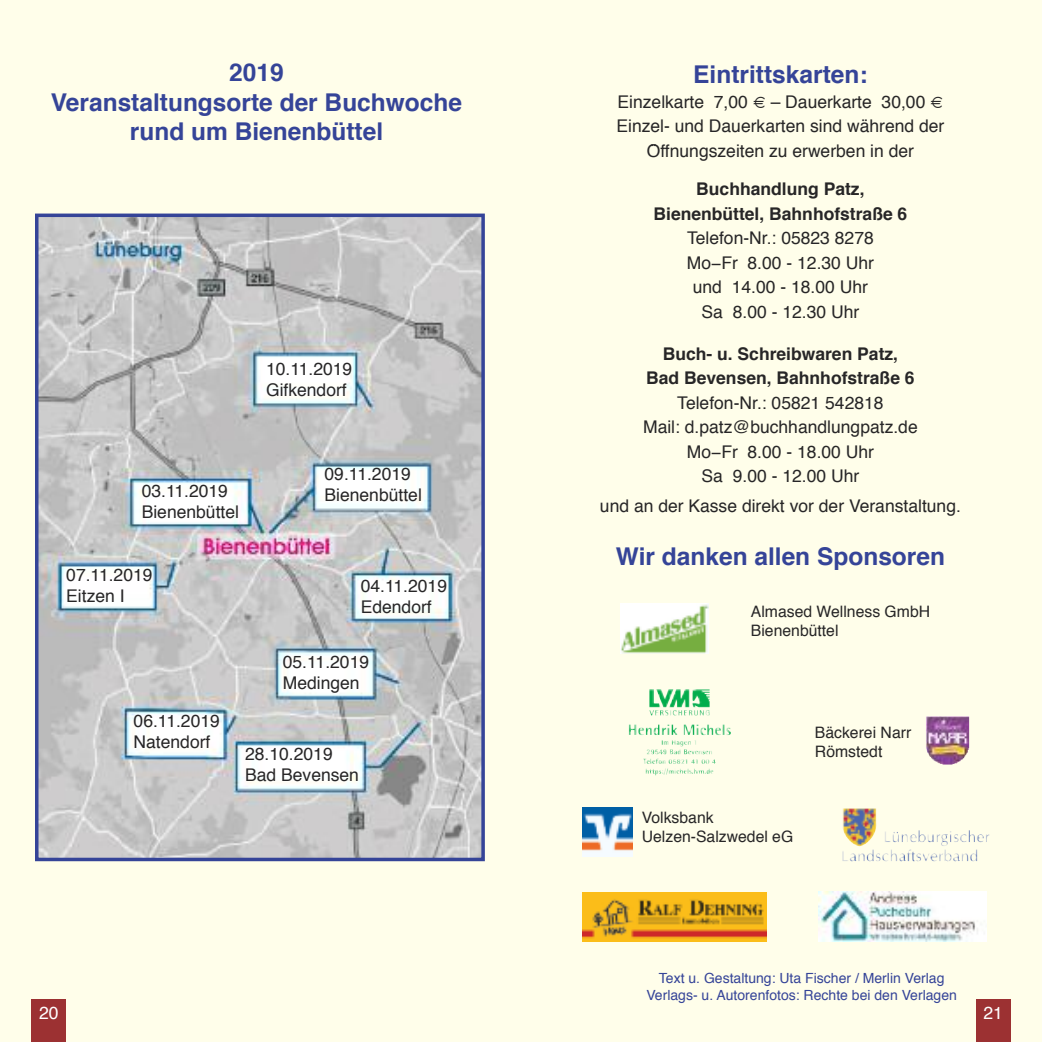
<style>
.page{position:relative;width:1042px;height:1042px;background:#fffeea}
.page>*{position:absolute;margin:0;border:0;box-sizing:border-box;transform-origin:0 0}
.t1{font:700 24.5px/29.4px "Helvetica";color:#354498;text-align:center}
.t2{font:17.5px/24.5px "Helvetica";color:#272627}
.t3{font:700 17.5px/24.5px "Helvetica";color:#272627;text-align:center}
.t4{font:17.5px "Helvetica";color:#fff}
.t5{font:15.75px/18.9px "Helvetica";color:#272627}
.t6{font:14px/16.8px "Helvetica";color:#354498;text-align:center}
</style>
<div class="page">
<div style="left:976px;top:1000px;width:34px;height:42px;background:#9c3132"></div>
<div style="left:32px;top:1000px;width:34px;height:42px;background:#9c3132"></div>
<img style="left:40px;top:219px;width:440px;height:637px">
<div style="left:35px;top:214px;width:450px;height:647px;border:4px solid #354498"></div>
<img style="left:583px;top:807px;width:49px;height:50px">
<img style="left:926px;top:716px;width:43px;height:48px">
<img style="left:819px;top:891px;width:168px;height:50px">
<img style="left:583px;top:892px;width:183px;height:50px">
<img style="left:620px;top:603px;width:88px;height:50px">
<img style="left:842px;top:808px;width:133px;height:53px">
<img style="left:656px;top:689px;width:33px;height:84px">
<h1 class="t1" style="left:51px;top:60px;width:413px">2019<br>Veranstaltungsorte der Buchwoche rund um Bienenbüttel</h1>
<p class="t2" style="left:142px;top:481px;width:99px;line-height:21px">03.11.2019<br>Bienenbüttel</p>
<p class="t2" style="left:66px;top:566px;width:88px;line-height:21px">07.11.2019<br>Eitzen I</p>
<p class="t2" style="left:266px;top:359px;width:88px;line-height:21px">10.11.2019<br>Gifkendorf</p>
<p class="t2" style="left:324px;top:465px;width:99px;line-height:21px">09.11.2019<br>Bienenbüttel</p>
<p class="t2" style="left:361px;top:577px;width:88px;line-height:21px">04.11.2019<br>Edendorf</p>
<p class="t2" style="left:283px;top:653px;width:88px;line-height:21px">05.11.2019<br>Medingen</p>
<p class="t2" style="left:134px;top:711px;width:88px;line-height:21px">06.11.2019<br>Natendorf</p>
<p class="t2" style="left:245px;top:745px;width:115px;line-height:21px">28.10.2019<br>Bad Bevensen</p>
<h1 class="t1" style="left:693px;top:62px;width:176px">Eintrittskarten:</h1>
<p class="t2" style="left:616px;top:91px;width:329px;text-align:center">Einzelkarte 7,00 € – Dauerkarte 30,00 €<br>Einzel- und Dauerkarten sind während der<br>Ö ffnungszeiten zu erwerben in der</p>
<p class="t3" style="left:653px;top:178px;width:255px">Buchhandlung Patz,<br>Bienenbüttel, Bahnhofstraße 6</p>
<p class="t2" style="left:687px;top:227px;width:189px;text-align:center">Telefon-Nr.: 05823 8278<br>Mo−Fr 8.00 - 12.30 Uhr und 14.00 - 18.00 Uhr<br>Sa 8.00 - 12.30 Uhr</p>
<p class="t3" style="left:646px;top:343px;width:270px">Buch- u. Schreibwaren Patz,<br>Bad Bevensen, Bahnhofstraße 6</p>
<p class="t2" style="left:643px;top:392px;width:276px;text-align:center">Telefon-Nr.: 05821 542818<br>Mail: d.patz@buchhandlungpatz.de<br>Mo−Fr 8.00 - 18.00 Uhr<br>Sa 9.00 - 12.00 Uhr</p>
<p class="t2" style="left:600px;top:495px;width:362px">und an der Kasse direkt vor der Veranstaltung.</p>
<h1 class="t1" style="left:616px;top:544px;width:331px">Wir danken allen Sponsoren</h1>
<p class="t5" style="left:751px;top:604px;width:181px">Almased Wellness GmbH<br>Bienenbüttel</p>
<p class="t5" style="left:642px;top:809px;width:153px">Volksbank<br>Uelzen-Salzwedel eG</p>
<p class="t5" style="left:815px;top:724px;width:98px">Bäckerei Narr<br>Römstedt</p>
<p class="t6" style="left:646px;top:970px;width:312px">Text u. Gestaltung: Uta Fischer / Merlin Verlag<br>Verlags- u. Autorenfotos: Rechte bei den Verlagen</p>
<p class="t4" style="left:39px;top:1006px;width:21px">20</p>
<p class="t4" style="left:983px;top:1006px;width:21px">21</p>
</div>
